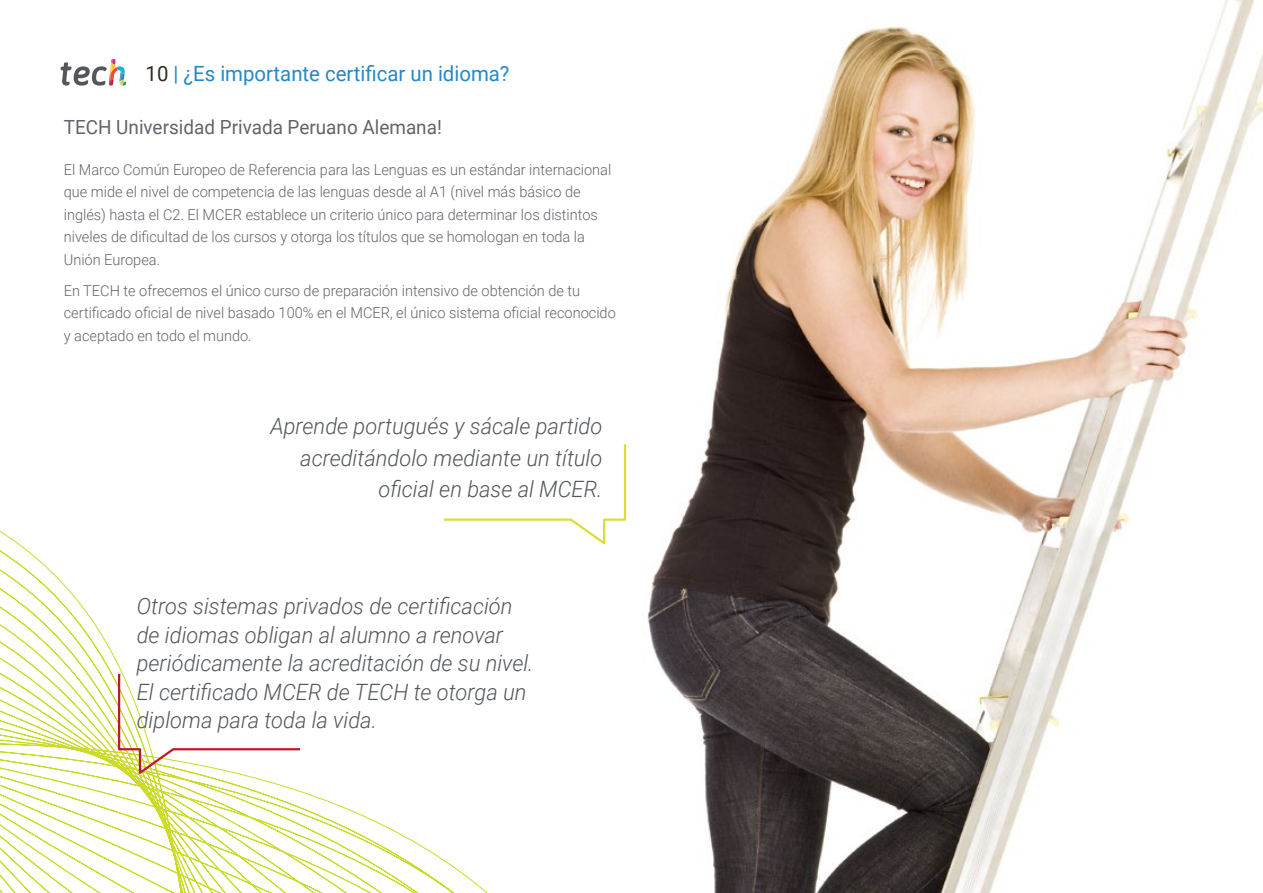
<style>
.page{position:relative;width:1263px;height:893px;background:#fff}
.page>*{position:absolute;margin:0;border:0;box-sizing:border-box;transform-origin:0 0}
.t1{font:italic 300 22.5px/28.5px "Roboto";color:#52555b}
.t2{font:21px "Roboto";color:#2488c9}
.t3{font:19.5px "Roboto";color:#61646a}
.t4{font:300 15px/22.5px "Roboto";color:#61646a}
.s1{color:#312e20}
</style>
<div class="page">
<svg style="left:61px;top:59px;width:65px;height:27px"></svg>
<img style="left:647px;top:0;width:616px;height:893px">
<svg style="left:0;top:530px;width:488px;height:363px"></svg>
<svg style="left:117px;top:672px;width:185px;height:105px"></svg>
<svg style="left:442px;top:444px;width:185px;height:103px"></svg>
<h2 class="t2" style="left:146px;top:59px;width:365px"><span class="s1">10</span> | ¿Es importante certificar un idioma?</h2>
<h3 class="t3" style="left:64px;top:113px;width:380px">TECH Universidad Privada Peruano Alemana!</h3>
<p class="t4" style="left:64px;top:158px;width:549px">El Marco Común Europeo de Referencia para las Lenguas es un estándar internacional que mide el nivel de competencia de las lenguas desde al A1 (nivel más básico de inglés) hasta el C2. El MCER establece un criterio único para determinar los distintos niveles de dificultad de los cursos y otorga los títulos que se homologan en toda la Unión Europea.</p>
<p class="t4" style="left:64px;top:279px;width:553px">En TECH te ofrecemos el único curso de preparación intensivo de obtención de tu certificado oficial de nivel basado 100% en el MCER, el único sistema oficial reconocido y aceptado en todo el mundo.</p>
<h1 class="t1" style="left:270px;top:410px;width:333px;line-height:31.5px;text-align:right">Aprende portugués y sácale partido acreditándolo mediante un título oficial en base al MCER.</h1>
<h1 class="t1" style="left:137px;top:591px;width:398px">Otros sistemas privados de certificación de idiomas obligan al alumno a renovar periódicamente la acreditación de su nivel.<br>El certificado MCER de TECH te otorga un diploma para toda la vida.</h1>
</div>
